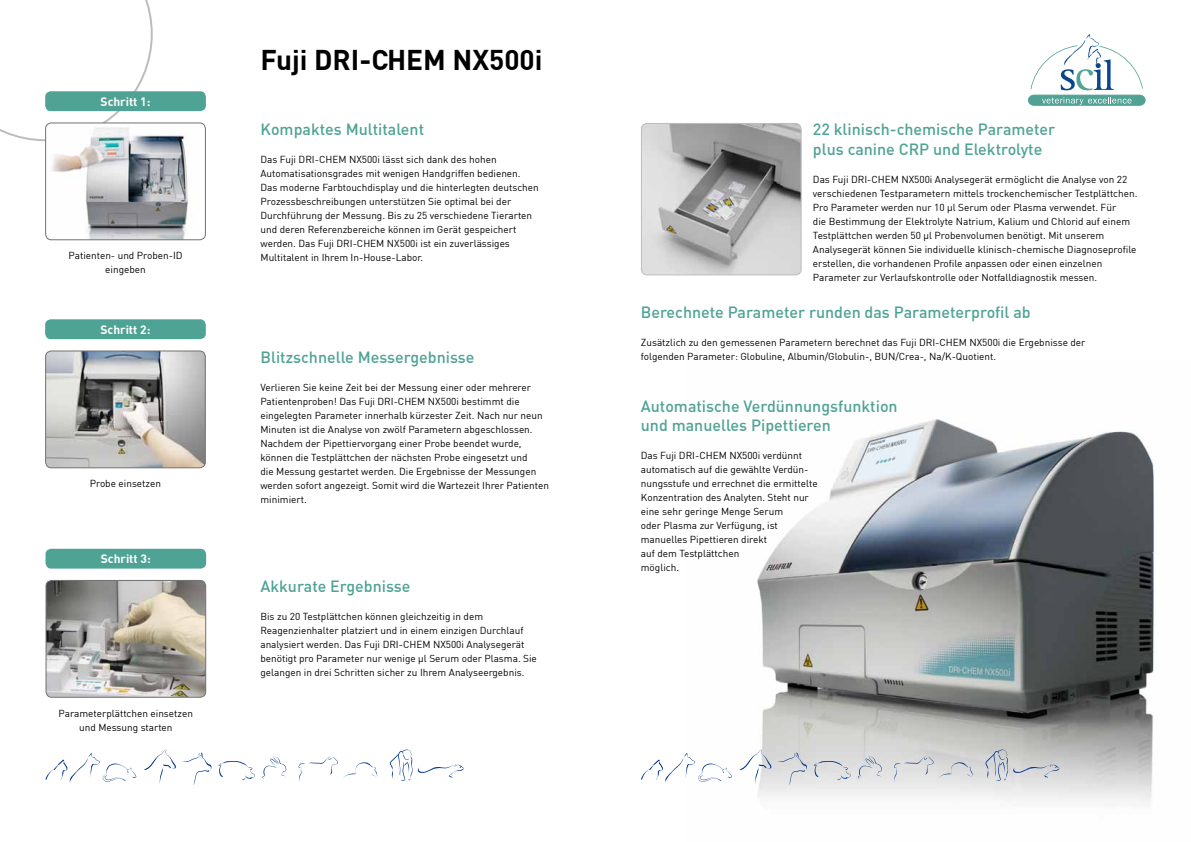
<style>
.page{position:relative;width:1191px;height:842px;background:#fff}
.page>*{position:absolute;margin:0;border:0;box-sizing:border-box;transform-origin:0 0}
.t1{font:700 28px "DIN";color:#000}
.t2{font:500 16px/19.2px "DIN";color:#4fa395}
.t3{font:700 12px "DIN";color:#fff}
.t4{font:10px/14px "DIN";color:#000}
</style>
<div class="page">
<svg style="left:0;top:0;width:153px;height:141px"></svg>
<svg style="left:390px;top:749px;width:74px;height:32px"></svg>
<svg style="left:182px;top:752px;width:30px;height:33px"></svg>
<svg style="left:262px;top:756px;width:24px;height:23px"></svg>
<svg style="left:219px;top:761px;width:36px;height:19px"></svg>
<svg style="left:144px;top:750px;width:32px;height:34px"></svg>
<svg style="left:45px;top:753px;width:91px;height:29px"></svg>
<svg style="left:298px;top:756px;width:79px;height:26px"></svg>
<svg style="left:1028px;top:34px;width:117px;height:72px"></svg>
<img style="left:757px;top:419px;width:398px;height:383px">
<svg style="left:985px;top:749px;width:74px;height:32px;background:#c7cacd"></svg>
<svg style="left:777px;top:752px;width:30px;height:33px"></svg>
<svg style="left:857px;top:756px;width:24px;height:23px"></svg>
<svg style="left:814px;top:761px;width:36px;height:19px"></svg>
<svg style="left:739px;top:750px;width:32px;height:34px"></svg>
<svg style="left:641px;top:753px;width:91px;height:29px"></svg>
<svg style="left:893px;top:756px;width:80px;height:26px;background:#d6d8da"></svg>
<img style="left:46px;top:352px;width:159px;height:116px">
<div style="left:45px;top:350px;width:161px;height:118px;border:1px solid #707172;border-radius:6px"></div>
<div style="left:45px;top:319px;width:161px;height:20px;background:#4fa395;border-radius:6px"></div>
<img style="left:46px;top:123px;width:159px;height:117px">
<div style="left:45px;top:122px;width:161px;height:118px;border:1px solid #707172;border-radius:6px"></div>
<div style="left:45px;top:91px;width:161px;height:20px;background:#4fa395;border-radius:6px"></div>
<img style="left:46px;top:580px;width:160px;height:117px">
<div style="left:46px;top:580px;width:160px;height:118px;border:1px solid #707172;border-radius:6px"></div>
<div style="left:46px;top:549px;width:160px;height:20px;background:#4fa395;border-radius:6px"></div>
<img style="left:642px;top:123px;width:159px;height:152px">
<div style="left:641px;top:123px;width:160px;height:152px;border:1px solid #bbbdbe;border-radius:6px"></div>
<p class="t3" style="left:101px;top:94px;width:51px">Schritt 1:</p>
<p class="t4" style="left:69px;top:249px;width:115px;text-align:center">Patienten- und Proben-ID eingeben</p>
<p class="t3" style="left:100px;top:322px;width:51px">Schritt 2:</p>
<p class="t4" style="left:90px;top:477px;width:73px">Probe einsetzen</p>
<p class="t3" style="left:101px;top:551px;width:51px">Schritt 3:</p>
<p class="t4" style="left:59px;top:706px;width:136px;text-align:center">Parameterplättchen einsetzen und Messung starten</p>
<h1 class="t1" style="left:260px;top:41px;width:284px">Fuji DRI-CHEM NX500i</h1>
<h2 class="t2" style="left:260px;top:119px;width:165px">Kompaktes Multitalent</h2>
<p class="t4" style="left:260px;top:153px;width:280px">Das Fuji DRI-CHEM NX500i lässt sich dank des hohen Automatisationsgrades mit wenigen Handgriffen bedienen.<br>Das moderne Farbtouchdisplay und die hinterlegten deutschen Prozessbeschreibungen unterstützen Sie optimal bei der Durchführung der Messung. Bis zu 25 verschiedene Tierarten und deren Referenzbereiche können im Gerät gespeichert werden. Das Fuji DRI-CHEM NX500i ist ein zuverlässiges Multitalent in Ihrem In-House-Labor.</p>
<h2 class="t2" style="left:260px;top:347px;width:216px">Blitzschnelle Messergebnisse</h2>
<p class="t4" style="left:260px;top:380px;width:290px">Verlieren Sie keine Zeit bei der Messung einer oder mehrerer Patientenproben! Das Fuji DRI-CHEM NX500i bestimmt die eingelegten Parameter innerhalb kürzester Zeit. Nach nur neun Minuten ist die Analyse von zwölf Parametern abgeschlossen.<br>Nachdem der Pipettiervorgang einer Probe beendet wurde, können die Testplättchen der nächsten Probe eingesetzt und<br>die Messung gestartet werden. Die Ergebnisse der Messungen werden sofort angezeigt. Somit wird die Wartezeit Ihrer Patienten minimiert.</p>
<h2 class="t2" style="left:260px;top:576px;width:152px">Akkurate Ergebnisse</h2>
<p class="t4" style="left:260px;top:609px;width:278px">Bis zu 20 Testplättchen können gleichzeitig in dem Reagenzienhalter platziert und in einem einzigen Durchlauf analysiert werden. Das Fuji DRI-CHEM NX500i Analysegerät benötigt pro Parameter nur wenige µl Serum oder Plasma. Sie gelangen in drei Schritten sicher zu Ihrem Analyseergebnis.</p>
<h2 class="t2" style="left:813px;top:119px;width:244px">22 klinisch-chemische Parameter plus canine CRP und Elektrolyte</h2>
<p class="t4" style="left:813px;top:172px;width:326px">Das Fuji DRI-CHEM NX500i Analysegerät ermöglicht die Analyse von 22 verschiedenen Testparametern mittels trockenchemischer Testplättchen.<br>Pro Parameter werden nur 10 μ l Serum oder Plasma verwendet. Für<br>die Bestimmung der Elektrolyte Natrium, Kalium und Chlorid auf einem Testplättchen werden 50 μ l Probenvolumen benötigt. Mit unserem Analysegerät können Sie individuelle klinisch-chemische Diagnoseprofile erstellen, die vorhandenen Profile anpassen oder einen einzelnen Parameter zur Verlaufskontrolle oder Notfalldiagnostik messen.</p>
<h2 class="t2" style="left:641px;top:302px;width:391px">Berechnete Parameter runden das Parameterprofil ab</h2>
<p class="t4" style="left:641px;top:335px;width:446px">Zusätzlich zu den gemessenen Parametern berechnet das Fuji DRI-CHEM NX500i die Ergebnisse der folgenden Parameter: Globuline, Albumin/Globulin-, BUN/Crea-, Na/K-Quotient.</p>
<h2 class="t2" style="left:641px;top:396px;width:258px">Automatische Verdünnungsfunktion und manuelles Pipettieren</h2>
<p class="t4" style="left:641px;top:449px;width:178px">Das Fuji DRI-CHEM NX500i verdünnt automatisch auf die gewählte Verdün&shy;nungsstufe und errechnet die ermittelte<br>Konzentration des Analyten. Steht nur eine sehr geringe Menge Serum<br>oder Plasma zur Verfügung, ist manuelles Pipettieren direkt<br>auf dem Testplättchen<br>möglich.</p>
</div>
